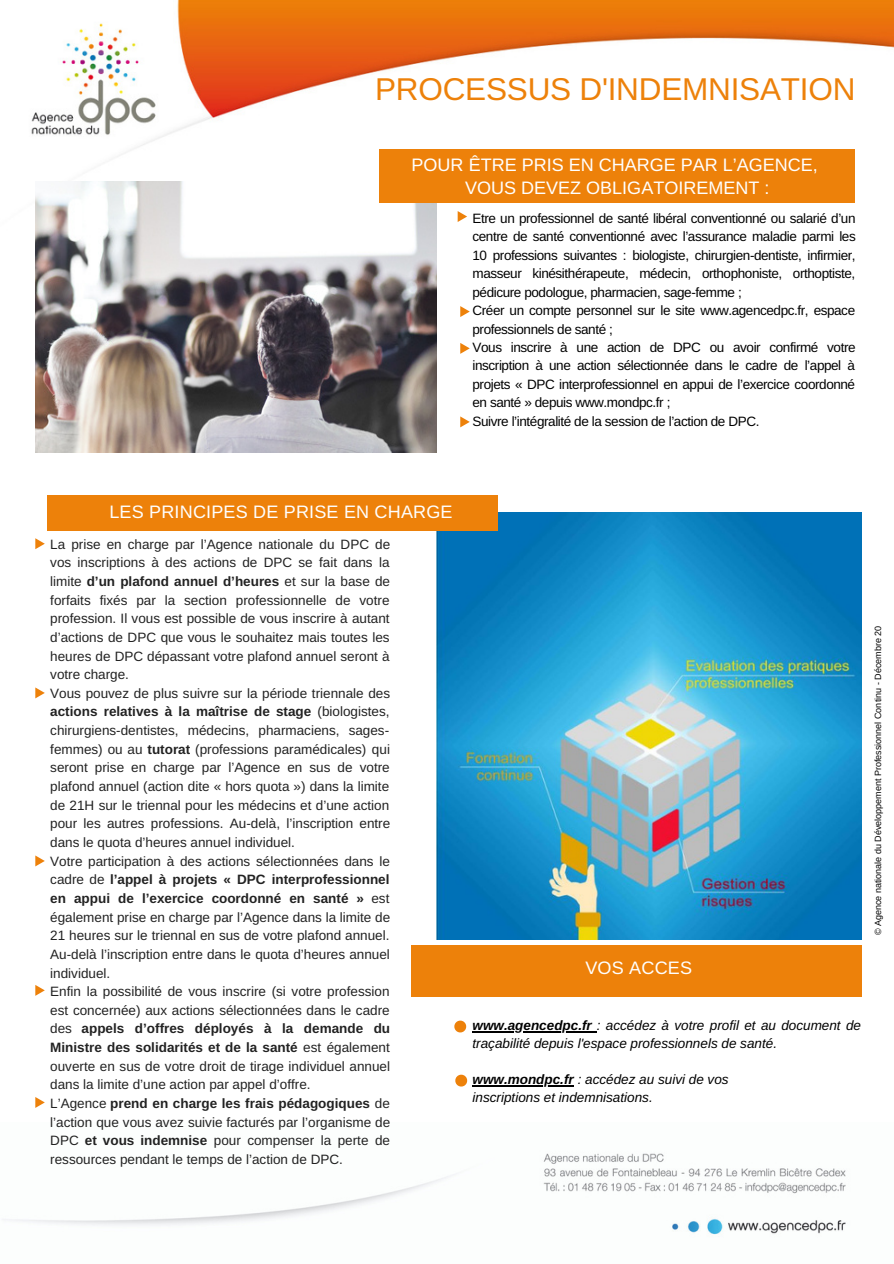
<style>
.page{position:relative;width:894px;height:1264px;background:#fff}
.page>*{position:absolute;margin:0;border:0;box-sizing:border-box;transform-origin:0 0}
.t1{font:31.5px "Arimo";letter-spacing:-.005em;color:#ed810a}
.t2{font:18px "Arimo";color:#fff}
.t3{font:13.5px/18.6px "Arimo";color:#222;text-align:justify}
.t4{font:13.5px/18.5px "Arimo";letter-spacing:-.03em;color:#000;text-align:justify}
.t5{font:italic 13.5px/18px "Arimo";color:#000}
.t6{font:9px "Arimo";color:#000}
.s1{font-weight:700}
</style>
<div class="page">
<img style="left:31px;top:0;width:862px;height:354px">
<img style="left:436px;top:513px;width:425px;height:426px">
<img style="left:35px;top:181px;width:401px;height:271px">
<div style="left:379px;top:149px;width:475px;height:53px;background:#ed810a"></div>
<div style="left:47px;top:495px;width:450px;height:35px;background:#ed810a"></div>
<svg style="left:35px;top:538px;width:10px;height:11px"></svg>
<svg style="left:460px;top:416px;width:9px;height:11px"></svg>
<svg style="left:457px;top:211px;width:10px;height:11px"></svg>
<div style="left:410px;top:945px;width:451px;height:51px;background:#ed810a"></div>
<svg style="left:35px;top:687px;width:10px;height:11px"></svg>
<img style="left:3px;top:1153px;width:843px;height:84px">
<svg style="left:460px;top:306px;width:9px;height:11px"></svg>
<svg style="left:460px;top:343px;width:9px;height:11px"></svg>
<svg style="left:35px;top:855px;width:10px;height:11px"></svg>
<svg style="left:35px;top:985px;width:10px;height:10px"></svg>
<svg style="left:35px;top:1097px;width:10px;height:10px"></svg>
<svg style="left:454px;top:1020px;width:12px;height:12px"></svg>
<svg style="left:455px;top:1074px;width:12px;height:12px"></svg>
<hr style="left:472px;top:1031px;width:124px;height:1px;background:#000">
<hr style="left:472px;top:1085px;width:101px;height:1px;background:#000">
<p class="t1" style="left:375px;top:72px;width:481px">PROCESSUS D'INDEMNISATION</p>
<p class="t2" style="left:411px;top:155px;width:407px">POUR ÊTRE PRIS EN CHARGE PAR L’AGENCE,</p>
<p class="t2" style="left:465px;top:177px;width:305px">VOUS DEVEZ OBLIGATOIREMENT :</p>
<p class="t4" style="left:472px;top:209px;width:384px">Etre un professionnel de santé libéral conventionné ou salarié d’un centre de santé conventionné avec l’assurance maladie parmi les 10 professions suivantes : biologiste, chirurgien-dentiste, infirmier, masseur kinésithérapeute, médecin, orthophoniste, orthoptiste, pédicure podologue, pharmacien, sage-femme ;</p>
<p class="t4" style="left:472px;top:301px;width:384px">Créer un compte personnel sur le site www.agencedpc.fr, espace professionnels de santé ;</p>
<p class="t4" style="left:472px;top:338px;width:384px">Vous inscrire à une action de DPC ou avoir confirmé votre inscription à une action sélectionnée dans le cadre de l’appel à projets « DPC interprofessionnel en appui de l’exercice coordonné en santé » depuis www.mondpc.fr ;</p>
<p class="t4" style="left:472px;top:412px;width:288px">Suivre l’intégralité de la session de l’action de DPC.</p>
<p class="t2" style="left:109px;top:502px;width:344px">LES PRINCIPES DE PRISE EN CHARGE</p>
<p class="t3" style="left:50px;top:534px;width:341px">La prise en charge par l’Agence nationale du DPC de vos inscriptions à des actions de DPC se fait dans la limite <span class="s1">d’un plafond annuel d’heures</span> et sur la base de forfaits fixés par la section professionnelle de votre profession. Il vous est possible de vous inscrire à autant d’actions de DPC que vous le souhaitez mais toutes les heures de DPC dépassant votre plafond annuel seront à votre charge.</p>
<p class="t3" style="left:50px;top:683px;width:341px">Vous pouvez de plus suivre sur la période triennale des <span class="s1">actions relatives à la maîtrise de stage</span> (biologistes, chirurgiens-dentistes, médecins, pharmaciens, sages&shy;femmes) ou au <span class="s1">tutorat</span> (professions paramédicales) qui seront prise en charge par l’Agence en sus de votre plafond annuel (action dite « hors quota ») dans la limite de 21H sur le triennal pour les médecins et d’une action pour les autres professions. Au-delà, l’inscription entre dans le quota d’heures annuel individuel.</p>
<p class="t3" style="left:50px;top:851px;width:341px">Votre participation à des actions sélectionnées dans le cadre de <span class="s1">l’appel à projets « DPC interprofessionnel en appui de l’exercice coordonné en santé »</span> est également prise en charge par l’Agence dans la limite de 21 heures sur le triennal en sus de votre plafond annuel.<br>Au-delà l’inscription entre dans le quota d’heures annuel individuel.</p>
<p class="t3" style="left:50px;top:982px;width:341px">Enfin la possibilité de vous inscrire (si votre profession est concernée) aux actions sélectionnées dans le cadre des <span class="s1">appels d’offres déployés à la demande du Ministre des solidarités et de la santé</span> est également ouverte en sus de votre droit de tirage individuel annuel dans la limite d’une action par appel d’offre.</p>
<p class="t3" style="left:50px;top:1094px;width:341px">L’Agence <span class="s1">prend en charge les frais pédagogiques</span> de l’action que vous avez suivie facturés par l’organisme de DPC <span class="s1">et vous indemnise</span> pour compenser la perte de ressources pendant le temps de l’action de DPC.</p>
<p class="t2" style="left:585px;top:957px;width:108px">VOS ACCES</p>
<p class="t6" style="left:872px;top:935px;width:311px;rotate:-90deg">© Agence nationale du Développement Professionnel Continu - Décembre 20</p>
<p class="t5" style="left:472px;top:1016px;width:390px"><span class="s1">www.agencedpc.fr</span> : accédez à votre profil et au document de traçabilité depuis l'espace professionnels de santé.</p>
<p class="t5" style="left:472px;top:1070px;width:257px"><span class="s1">www.mondpc.fr</span> : accédez au suivi de vos</p>
<p class="t5" style="left:472px;top:1088px;width:182px">inscriptions et indemnisations.</p>
</div>
